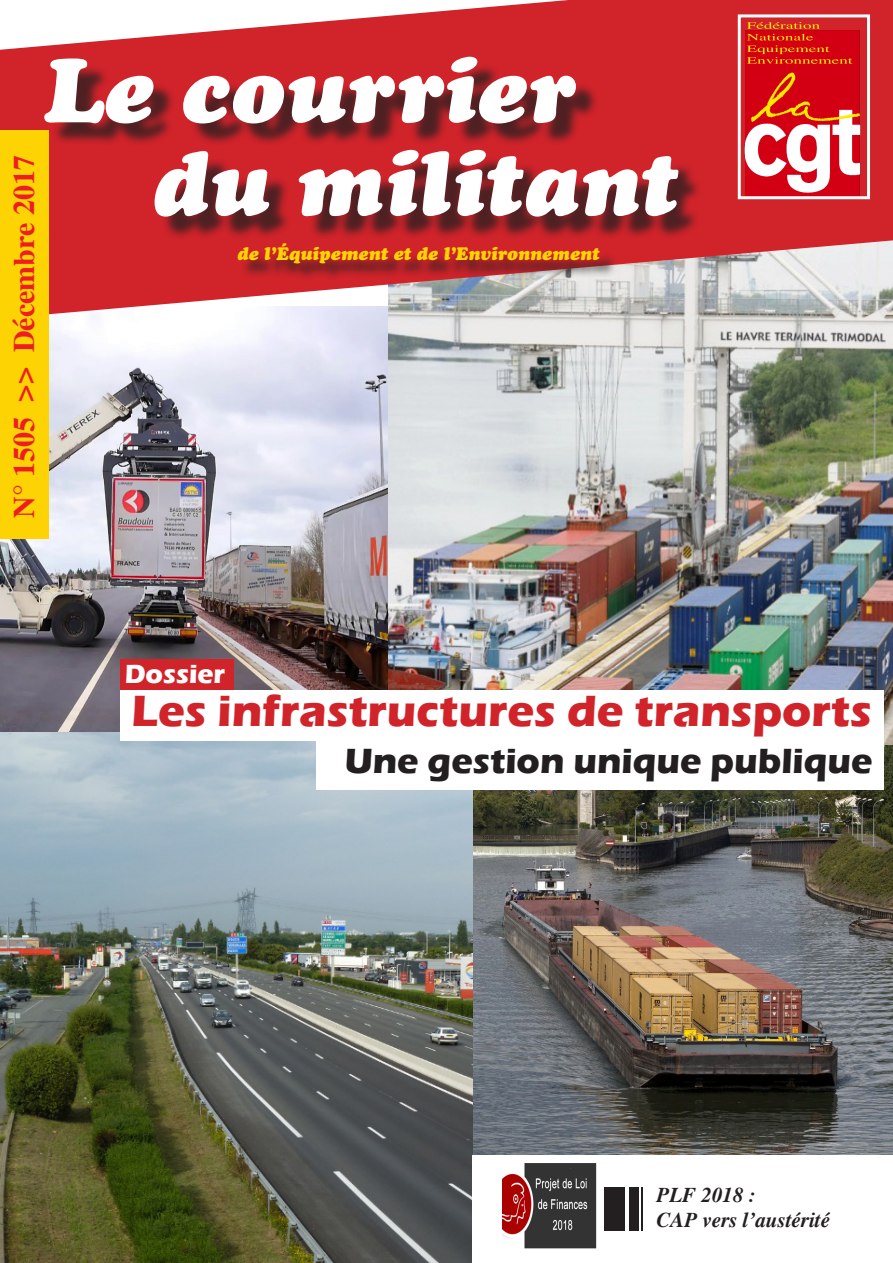
<style>
.page{position:relative;width:893px;height:1263px;background:#fff}
.page>*{position:absolute;margin:0;border:0;box-sizing:border-box;transform-origin:0 0}
.t1{font:700 45px "Eras ITC";color:#d1232a}
.t2{font:700 36px "Eras ITC";color:#231f20}
.t3{font:700 30px "Times";color:#ee1d23}
.t4{font:700 27px "Eras ITC";color:#fff}
.t5{font:italic 700 21px "Times";color:#231f20}
.t6{font:italic 18px "Cooper Black Std";color:#fed304}
</style>
<div class="page">
<img style="left:472px;top:745px;width:421px;height:410px">
<img style="left:0;top:731px;width:472px;height:532px">
<img style="left:0;top:318px;width:388px;height:413px">
<img style="left:388px;top:318px;width:505px;height:427px">
<svg style="left:0;top:0;width:893px;height:318px;background:#d66367"></svg>
<img style="left:742px;top:28px;width:122px;height:167px">
<div style="left:738px;top:14px;width:132px;height:185px;border:3px solid #fff"></div>
<div style="left:0;top:130px;width:49px;height:409px;background:#fed304"></div>
<div style="left:161px;top:157px;width:540px;height:83px;background:#231f20;opacity:.75"></div>
<svg style="left:154px;top:150px;width:524px;height:67px"></svg>
<div style="left:52px;top:64px;width:547px;height:83px;background:#231f20;opacity:.75"></div>
<svg style="left:44px;top:57px;width:532px;height:66px"></svg>
<div style="left:241px;top:246px;width:377px;height:36px;background:#231f20;opacity:.75"></div>
<svg style="left:747px;top:22px;width:106px;height:42px;background:#d72413"></svg>
<div style="left:120px;top:690px;width:763px;height:51px;background:#fff"></div>
<div style="left:316px;top:741px;width:567px;height:49px;background:#fff"></div>
<div style="left:605px;top:1187px;width:20px;height:43px;background:#231f20"></div>
<div style="left:629px;top:1187px;width:10px;height:43px;background:#231f20"></div>
<hr style="left:641px;top:1187px;width:2px;height:43px;background:#231f20">
<img style="left:503px;top:1163px;width:93px;height:86px">
<div style="left:120px;top:659px;width:114px;height:30px;background:#d1232a"></div>
<p class="t3" style="left:7px;top:518px;width:364px;rotate:-90deg">N° 1505 &gt;&gt; Décembre 2017</p>
<p class="t6" style="left:237px;top:243px;width:364px">de l’Équipement et de l’Environnement</p>
<p class="t4" style="left:125px;top:658px;width:102px">Dossier</p>
<p class="t1" style="left:132px;top:685px;width:742px">Les infrastructures de transports</p>
<p class="t2" style="left:345px;top:740px;width:529px">Une gestion unique publique</p>
<p class="t5" style="left:657px;top:1183px;width:101px">PLF 2018 :</p>
<p class="t5" style="left:657px;top:1208px;width:175px">CAP vers l’austérité</p>
</div>
